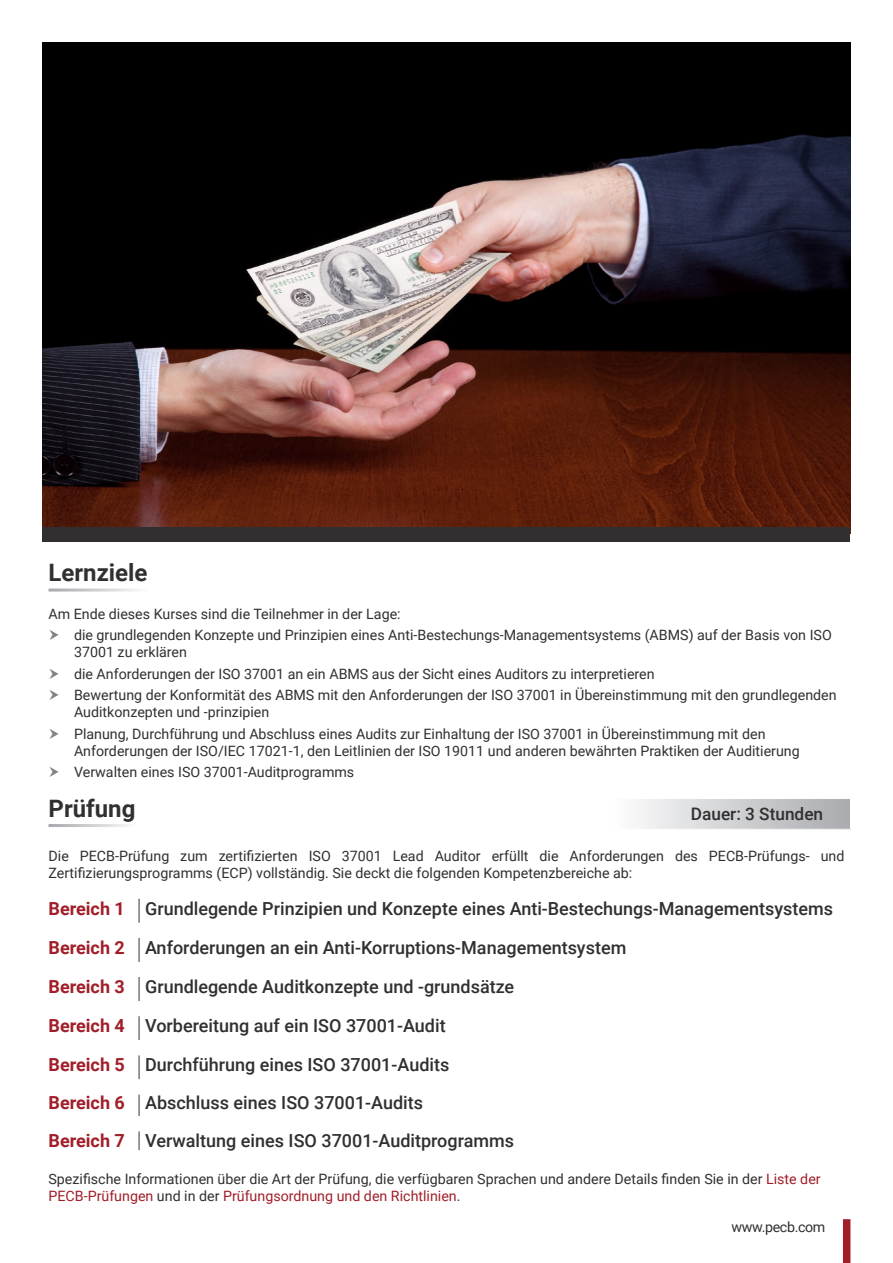
<style>
.page{position:relative;width:893px;height:1263px;background:#fff}
.page>*{position:absolute;margin:0;border:0;box-sizing:border-box;transform-origin:0 0}
.t1{font:700 24px "Roboto";color:#312f30}
.t2{font:500 18px "Roboto";color:#312f30}
.t3{font:700 18px "Roboto";color:#a11e29}
.t4{font:500 17.25px "Roboto";color:#312f30}
.Bullet_Points{font:14.25px/17.1px "Roboto";color:#312f30}
.Bullet_Points-2{font:14.25px "Roboto";letter-spacing:-.025em;color:#312f30}
.s1{color:#a11e29}
</style>
<div class="page">
<img style="left:43px;top:43px;width:807px;height:484px">
<div style="left:43px;top:527px;width:807px;height:15px;background:#312f30"></div>
<svg style="left:639px;top:799px;width:211px;height:30px;background:#cecfd1"></svg>
<hr style="left:138px;top:899px;width:2px;height:24px;background:#76787b">
<hr style="left:138px;top:938px;width:2px;height:24px;background:#76787b">
<hr style="left:138px;top:977px;width:2px;height:24px;background:#76787b">
<hr style="left:138px;top:1016px;width:2px;height:24px;background:#76787b">
<hr style="left:138px;top:1055px;width:2px;height:24px;background:#76787b">
<hr style="left:138px;top:1094px;width:2px;height:22px;background:#76787b">
<svg style="left:138px;top:1131px;width:2px;height:19px"></svg>
<div style="left:843px;top:1219px;width:7px;height:44px;background:#a11e29"></div>
<p class="t1" style="left:49px;top:556px;width:101px">Lernziele</p>
<p class="Bullet_Points" style="left:49px;top:605px;width:354px">Am Ende dieses Kurses sind die Teilnehmer in der Lage:</p>
<p class="Bullet_Points" style="left:74px;top:626px;width:759px">die grundlegenden Konzepte und Prinzipien eines Anti-Bestechungs-Managementsystems (ABMS) auf der Basis von ISO<br>37001 zu erklären</p>
<p class="Bullet_Points" style="left:74px;top:665px;width:582px">die Anforderungen der ISO 37001 an ein ABMS aus der Sicht eines Auditors zu interpretieren</p>
<p class="Bullet_Points" style="left:74px;top:686px;width:764px">Bewertung der Konformität des ABMS mit den Anforderungen der ISO 37001 in Übereinstimmung mit den grundlegenden<br>Auditkonzepten und -prinzipien</p>
<p class="Bullet_Points" style="left:74px;top:724px;width:727px">Planung, Durchführung und Abschluss eines Audits zur Einhaltung der ISO 37001 in Übereinstimmung mit den<br>Anforderungen der ISO/IEC 17021-1, den Leitlinien der ISO 19011 und anderen bewährten Praktiken der Auditierung</p>
<p class="Bullet_Points" style="left:74px;top:763px;width:282px">Verwalten eines ISO 37001-Auditprogramms</p>
<p class="t1" style="left:49px;top:791px;width:88px">Prüfung</p>
<p class="t4" style="left:691px;top:802px;width:134px">Dauer: 3 Stunden</p>
<p class="Bullet_Points" style="left:49px;top:847px;width:797px;line-height:16.5px">Die PECB-Prüfung zum zertifizierten ISO 37001 Lead Auditor erfüllt die Anforderungen des PECB-Prüfungs- und<br>Zertifizierungsprogramms (ECP) vollständig. Sie deckt die folgenden Kompetenzbereiche ab:</p>
<p class="t3" style="left:49px;top:896px;width:78px">Bereich 1</p>
<p class="t2" style="left:145px;top:896px;width:689px">Grundlegende Prinzipien und Konzepte eines Anti-Bestechungs-Managementsystems</p>
<p class="t3" style="left:49px;top:935px;width:78px">Bereich 2</p>
<p class="t2" style="left:145px;top:935px;width:483px">Anforderungen an ein Anti-Korruptions-Managementsystem</p>
<p class="t3" style="left:49px;top:974px;width:78px">Bereich 3</p>
<p class="t2" style="left:145px;top:974px;width:371px">Grundlegende Auditkonzepte und -grundsätze</p>
<p class="t3" style="left:49px;top:1013px;width:78px">Bereich 4</p>
<p class="t2" style="left:145px;top:1013px;width:302px">Vorbereitung auf ein ISO 37001-Audit</p>
<p class="t3" style="left:49px;top:1052px;width:78px">Bereich 5</p>
<p class="t2" style="left:145px;top:1052px;width:306px">Durchführung eines ISO 37001-Audits</p>
<p class="t3" style="left:49px;top:1090px;width:78px">Bereich 6</p>
<p class="t2" style="left:145px;top:1090px;width:280px">Abschluss eines ISO 37001-Audits</p>
<p class="t3" style="left:49px;top:1128px;width:78px">Bereich 7</p>
<p class="t2" style="left:145px;top:1128px;width:371px">Verwaltung eines ISO 37001-Auditprogramms</p>
<p class="Bullet_Points" style="left:49px;top:1170px;width:774px;line-height:16.5px">Spezifische Informationen über die Art der Prüfung, die verfügbaren Sprachen und andere Details finden Sie in der <span class="s1">Liste der<br>PECB-Prüfungen</span> und in der <span class="s1">Prüfungsordnung und den Richtlinien</span>.</p>
<p class="Bullet_Points-2" style="left:731px;top:1217px;width:95px">www.pecb.com</p>
</div>
